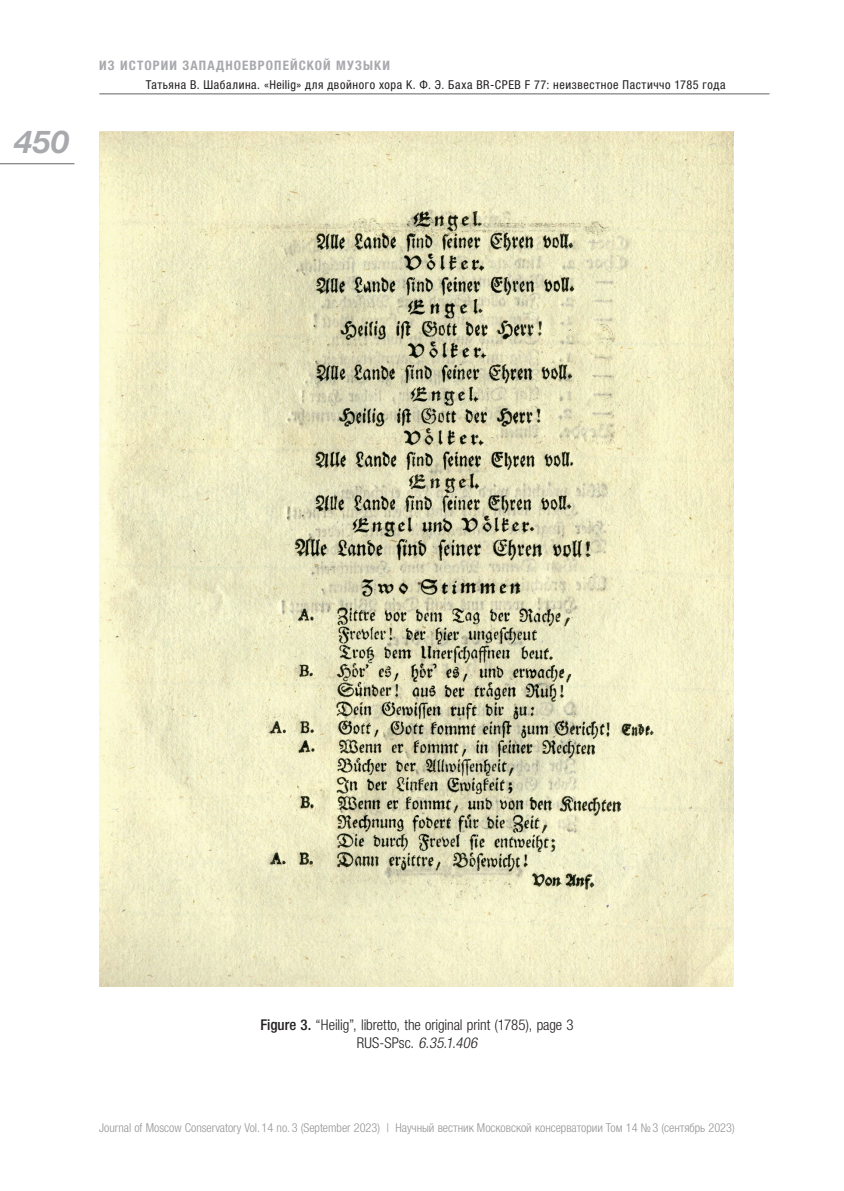
<style>
.page{position:relative;width:844px;height:1191px;background:#fff}
.page>*{position:absolute;margin:0;border:0;box-sizing:border-box;transform-origin:0 0}
.t1{font:italic 700 31.5px "Helvetica Neue LTW1 G";color:#a8a9ad}
._2-Подпись_к_илл_цен{font:300 condensed 14.88px/17.5px "Helvetica Neue LTW1 G";letter-spacing:-.005em;color:#231f20;text-align:center}
.t2{font:700 condensed 13.12px "Helvetica Neue LTW1 G";letter-spacing:.085em;color:#a8a9ad}
.t3{font:300 condensed 12.25px "Helvetica Neue LTW1 G";color:#939598}
.t4{font:condensed 12.25px "Helvetica Neue LTW1 G";letter-spacing:.045em;color:#231f20}
.s1{font-weight:500}
.s2{font-style:italic}
</style>
<div class="page">
<hr style="left:99px;top:94px;width:670px;height:1px;background:#636366">
<hr style="left:0;top:163px;width:74px;height:1px;background:#636366">
<img style="left:99px;top:131px;width:634px;height:855px">
<h1 class="t1" style="left:15px;top:123px;width:56px">450</h1>
<p class="t2" style="left:99px;top:58px;width:291px">Из истории западноевропейской музыки</p>
<p class="t4" style="left:146px;top:78px;width:581px">Татьяна В. Шабалина. «Heilig» для двойного хора К. Ф. Э. Баха BR-CPEB F 77: неизвестное Пастиччо 1785 года</p>
<p class="_2-Подпись_к_илл_цен" style="left:260px;top:1016px;width:315px"><span class="s1">Figure 3.</span> “Heilig”, libretto, the original print (1785), page 3<br>RUS-SPsc. <span class="s2">6.35.1.406</span></p>
<p class="t3" style="left:99px;top:1120px;width:636px">Journal of Moscow Conservatory Vol. 14 no. 3 (September 2023) | Научный вестник Московской консерватории Том 14 №3 (сентябрь 2023)</p>
</div>
